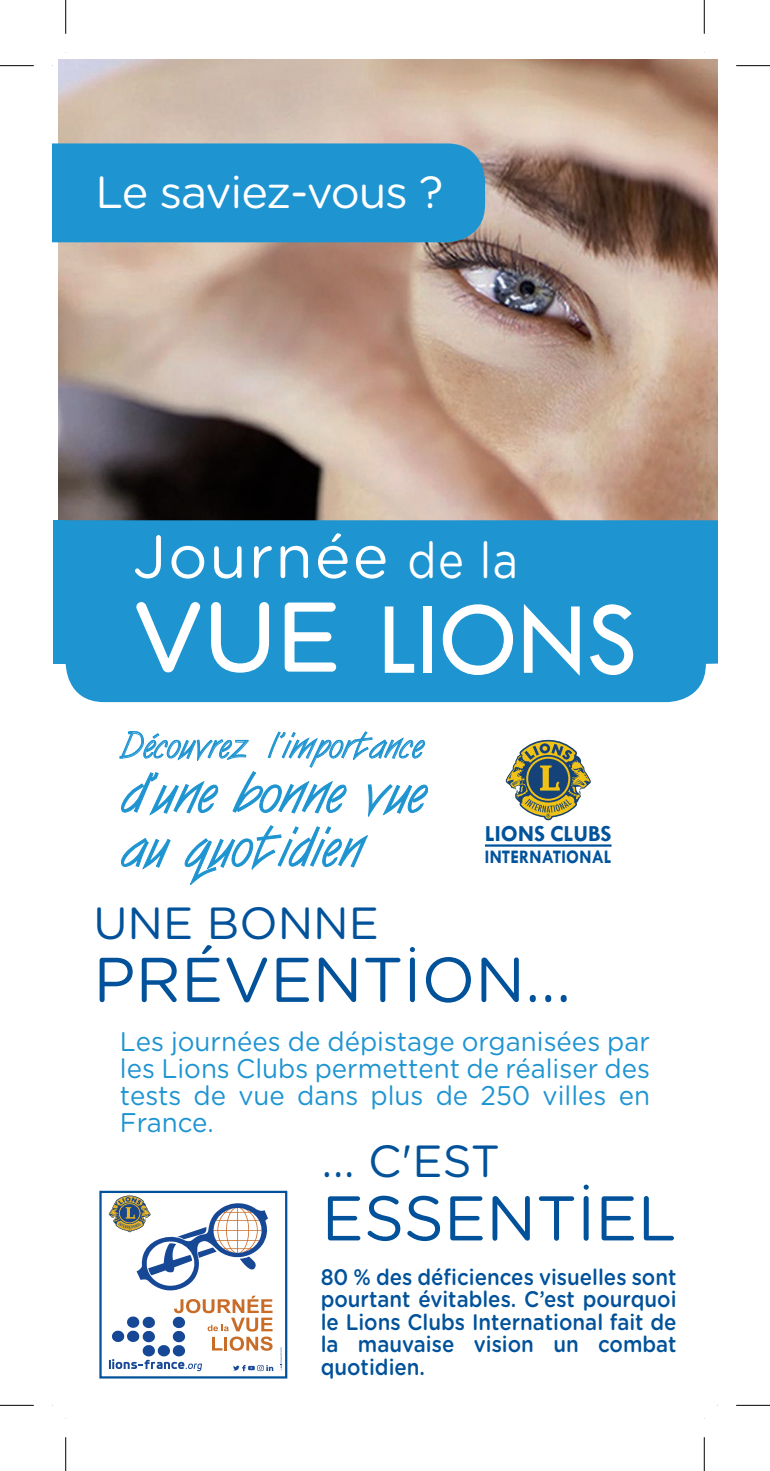
<style>
.page{position:relative;width:770px;height:1471px;background:#fff}
.page>*{position:absolute;margin:0;border:0;box-sizing:border-box;transform-origin:0 0}
.t1{font:106.65px "Tw Cen";color:#fff;scale:.96 1}
.t2{font:63px/54px "Sassy Script";color:#1e94d1;scale:1.04 1}
.t3{font:63px "Gotham Rounded";color:#01529a}
.t4{font:60.75px "Gotham Rounded";letter-spacing:.03em;color:#fff}
.t5{font:45px "Gotham Rounded";color:#01529a}
.t6{font:45px "Gotham Rounded";letter-spacing:-.025em;color:#fff}
.t7{font:40.5px "Sassy Script";color:#1e94d1}
.t8{font:27px/27px "Gotham Rounded";color:#1e94d1;text-align:justify;scale:.96 1}
.t9{font:700 23.18px "Tw Cen";color:#01539b}
.t10{font:500 22.5px/22.5px "Gotham Rounded";color:#01529a;text-align:justify;scale:.91 1}
.t11{font:700 19.35px "Tw Cen";letter-spacing:.01em;color:#01539b;scale:.91 1}
.s1{font-size:50.4px}
.s2{font-family:"Gotham Rounded";font-size:95.4px}
</style>
<div class="page">
<svg style="left:109px;top:1195px;width:173px;height:176px"></svg>
<div style="left:99px;top:1191px;width:188px;height:187px;border:2px solid #01529a"></div>
<img style="left:58px;top:59px;width:658px;height:461px">
<div style="left:53px;top:143px;width:432px;height:99px;background:#1e94d1"></div>
<div style="left:66px;top:520px;width:650px;height:182px;background:#1e94d1"></div>
<svg style="left:119px;top:731px;width:309px;height:86px"></svg>
<svg style="left:121px;top:838px;width:50px;height:31px"></svg>
<svg style="left:184px;top:825px;width:184px;height:60px"></svg>
<svg style="left:505px;top:740px;width:85px;height:80px"></svg>
<hr style="left:484px;top:844px;width:127px;height:2px;background:#01539b">
<div style="left:53px;top:520px;width:13px;height:144px;background:#1e94d1"></div>
<svg style="left:135px;top:601px;width:66px;height:72px;background:#3ca2d7"></svg>
<svg style="left:210px;top:601px;width:60px;height:73px;background:#43a5d8"></svg>
<svg style="left:283px;top:601px;width:54px;height:72px;background:#4fabda"></svg>
<svg style="left:409px;top:947px;width:5px;height:5px"></svg>
<svg style="left:583px;top:1184px;width:5px;height:5px"></svg>
<hr style="left:0;top:65px;width:34px;height:1px;background:#000">
<hr style="left:735px;top:65px;width:34px;height:1px;background:#000">
<hr style="left:0;top:1405px;width:34px;height:1px;background:#000">
<hr style="left:735px;top:1405px;width:34px;height:1px;background:#000">
<hr style="left:65px;top:0;width:1px;height:34px;background:#000">
<hr style="left:65px;top:1437px;width:1px;height:34px;background:#000">
<hr style="left:703px;top:0;width:1px;height:34px;background:#000">
<hr style="left:703px;top:1437px;width:1px;height:34px;background:#000">
<h3 class="t6" style="left:96px;top:161px;width:349px">Le saviez-vous ?</h3>
<h3 class="t4" style="left:133px;top:515px;width:387px">Journée <span class="s1">de la</span></h3>
<h1 class="t1" style="left:133px;top:575px;width:527px"><span class="s2">VUE</span> LIONS</h1>
<h3 class="t7" style="left:120px;top:723px;width:303px">Découvrez l’importance</h3>
<h2 class="t2" style="left:120px;top:768px;width:293px">d’une bonne vue au quotidien</h2>
<p class="t9" style="left:484px;top:820px;width:128px">LIONS CLUBS</p>
<p class="t11" style="left:484px;top:845px;width:140px">INTERNATIONAL</p>
<h3 class="t5" style="left:93px;top:892px;width:287px">UNE BONNE</h3>
<h2 class="t3" style="left:93px;top:936px;width:479px">PRÉVENTION...</h2>
<p class="t8" style="left:120px;top:1026px;width:553px">Les journées de dépistage organisées par les Lions Clubs permettent de réaliser des tests de vue dans plus de 250 villes en France.</p>
<h3 class="t5" style="left:321px;top:1130px;width:180px">... C'EST</h3>
<h2 class="t3" style="left:321px;top:1175px;width:356px">ESSENTIEL</h2>
<p class="t10" style="left:320px;top:1264px;width:392px">80 % des déficiences visuelles sont pourtant évitables. C’est pourquoi le Lions Clubs International fait de la mauvaise vision un combat quotidien.</p>
</div>
